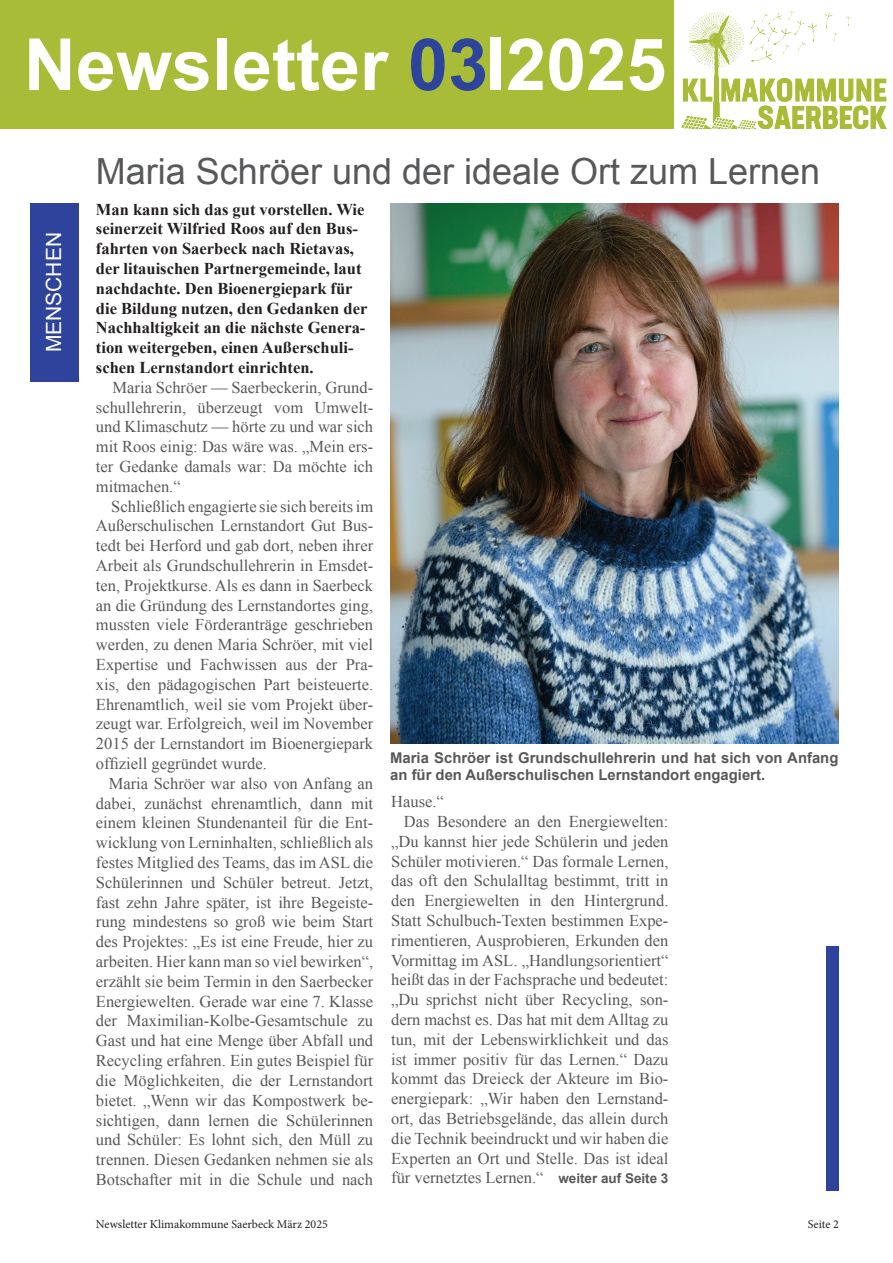
<style>
.page{position:relative;width:893px;height:1263px;background:#fff}
.page>*{position:absolute;margin:0;border:0;box-sizing:border-box;transform-origin:0 0}
.t1{font:700 72px "Arial";color:#fff}
.t2{font:36px "Arial";color:#57585a}
.t3{font:21px "Arial";color:#fff}
.t4{font:16.5px/19.8px "Times New Roman";color:#57585a;text-align:justify}
.t5{font:700 16.5px/19.8px "Times New Roman";color:#231f20}
.t6{font:700 14.85px/17.9px "Arial";color:#57585a}
.t7{font:12px "Minion Pro";color:#231f20}
.s1{color:#2e449c}
.s2{font-family:"Arial";font-weight:700;font-size:13.5px}
</style>
<div class="page">
<img style="left:681px;top:10px;width:205px;height:119px">
<div style="left:30px;top:203px;width:48px;height:179px;background:#2e449c"></div>
<div style="left:0;top:0;width:673px;height:129px;background:#a9bc38"></div>
<div style="left:491px;top:37px;width:10px;height:53px;background:#fff"></div>
<div style="left:826px;top:946px;width:13px;height:245px;background:#2e449c"></div>
<img style="left:391px;top:203px;width:447px;height:540px">
<h1 class="t1" style="left:24px;top:17px;width:644px">Newsletter <span class="s1">03</span> 2025</h1>
<h1 class="t1" style="left:9px;top:23px;width:366px">Newsletter</h1>
<p class="t3" style="left:40px;top:352px;width:122px;rotate:-90deg">MENSCHEN</p>
<h2 class="t2" style="left:96px;top:147px;width:726px">Maria Schröer und der ideale Ort zum Lernen</h2>
<p class="t5" style="left:96px;top:199px;width:273px">Man kann sich das gut vorstellen. Wie seinerzeit Wilfried Roos auf den Bus&shy;fahrten von Saerbeck nach Rietavas, der litauischen Partnergemeinde, laut nachdachte. Den Bioenergiepark für die Bildung nutzen, den Gedanken der Nachhaltigkeit an die nächste Genera&shy;tion weitergeben, einen Außerschuli&shy;schen Lernstandort einrichten.</p>
<p class="t4" style="left:96px;top:377px;width:279px;text-indent:17px">Maria Schröer — Saerbeckerin, Grund&shy;schullehrerin, überzeugt vom Umwelt&shy;und Klimaschutz — hörte zu und war sich mit Roos einig: Das wäre was. „Mein ers&shy;ter Gedanke damals war: Da möchte ich mitmachen.“</p>
<p class="t4" style="left:96px;top:496px;width:279px;text-indent:15px">Schließlich engagierte sie sich bereits im Außerschulischen Lernstandort Gut Bus&shy;tedt bei Herford und gab dort, neben ihrer Arbeit als Grundschullehrerin in Emsdet&shy;ten, Projektkurse. Als es dann in Saerbeck an die Gründung des Lernstandortes ging, mussten viele Förderanträge geschrieben werden, zu denen Maria Schröer, mit viel Expertise und Fachwissen aus der Pra&shy;xis, den pädagogischen Part beisteuerte.<br>Ehrenamtlich, weil sie vom Projekt über&shy;zeugt war. Erfolgreich, weil im November 2015 der Lernstandort im Bioenergiepark offiziell gegründet wurde.</p>
<p class="t4" style="left:96px;top:773px;width:279px;text-indent:13px">Maria Schröer war also von Anfang an dabei, zunächst ehrenamtlich, dann mit einem kleinen Stundenanteil für die Ent&shy;wicklung von Lerninhalten, schließlich als festes Mitglied des Teams, das im ASL die Schülerinnen und Schüler betreut. Jetzt, fast zehn Jahre später, ist ihre Begeiste&shy;rung mindestens so groß wie beim Start des Projektes: „Es ist eine Freude, hier zu arbeiten. Hier kann man so viel bewirken“, erzählt sie beim Termin in den Saerbecker Energiewelten. Gerade war eine 7. Klasse der Maximilian-Kolbe-Gesamtschule zu Gast und hat eine Menge über Abfall und Recycling erfahren. Ein gutes Beispiel für die Möglichkeiten, die der Lernstandort bietet. „Wenn wir das Kompostwerk be&shy;sichtigen, dann lernen die Schülerinnen und Schüler: Es lohnt sich, den Müll zu trennen. Diesen Gedanken nehmen sie als Botschafter mit in die Schule und nach</p>
<p class="t6" style="left:390px;top:749px;width:450px">Maria Schröer ist Grundschullehrerin und hat sich von Anfang an für den Außerschulischen Lernstandort engagiert.</p>
<p class="t4" style="left:391px;top:791px;width:54px">Hause.“</p>
<p class="t4" style="left:404px;top:811px;width:266px">Das Besondere an den Energiewelten:</p>
<p class="t4" style="left:391px;top:831px;width:279px">„Du kannst hier jede Schülerin und jeden</p>
<p class="t4" style="left:391px;top:851px;width:279px">Schüler motivieren.“ Das formale Lernen,</p>
<p class="t4" style="left:391px;top:871px;width:279px">das oft den Schulalltag bestimmt, tritt in</p>
<p class="t4" style="left:391px;top:890px;width:279px">den Energiewelten in den Hintergrund.</p>
<p class="t4" style="left:391px;top:910px;width:279px">Statt Schulbuch-Texten bestimmen Expe-</p>
<p class="t4" style="left:391px;top:930px;width:279px">rimentieren, Ausprobieren, Erkunden den</p>
<p class="t4" style="left:391px;top:950px;width:279px">Vormittag im ASL. „Handlungsorientiert“</p>
<p class="t4" style="left:391px;top:970px;width:279px">heißt das in der Fachsprache und bedeutet:</p>
<p class="t4" style="left:391px;top:989px;width:279px">„Du sprichst nicht über Recycling, son-</p>
<p class="t4" style="left:391px;top:1009px;width:279px">dern machst es. Das hat mit dem Alltag zu</p>
<p class="t4" style="left:391px;top:1029px;width:279px">tun, mit der Lebenswirklichkeit und das</p>
<p class="t4" style="left:391px;top:1049px;width:279px">ist immer positiv für das Lernen.“ Dazu</p>
<p class="t4" style="left:391px;top:1069px;width:279px">kommt das Dreieck der Akteure im Bio-</p>
<p class="t4" style="left:391px;top:1088px;width:279px">energiepark: „Wir haben den Lernstand-</p>
<p class="t4" style="left:391px;top:1108px;width:279px">ort, das Betriebsgelände, das allein durch</p>
<p class="t4" style="left:391px;top:1128px;width:279px">die Technik beeindruckt und wir haben die</p>
<p class="t4" style="left:391px;top:1148px;width:279px">Experten an Ort und Stelle. Das ist ideal</p>
<p class="t4" style="left:391px;top:1168px;width:279px">für vernetztes Lernen.“ <span class="s2">weiter auf Seite 3</span></p>
<p class="t7" style="left:96px;top:1216px;width:233px">Newsletter Klimakommune Saerbeck März 2025</p>
<p class="t7" style="left:808px;top:1216px;width:33px">Seite 2</p>
</div>
